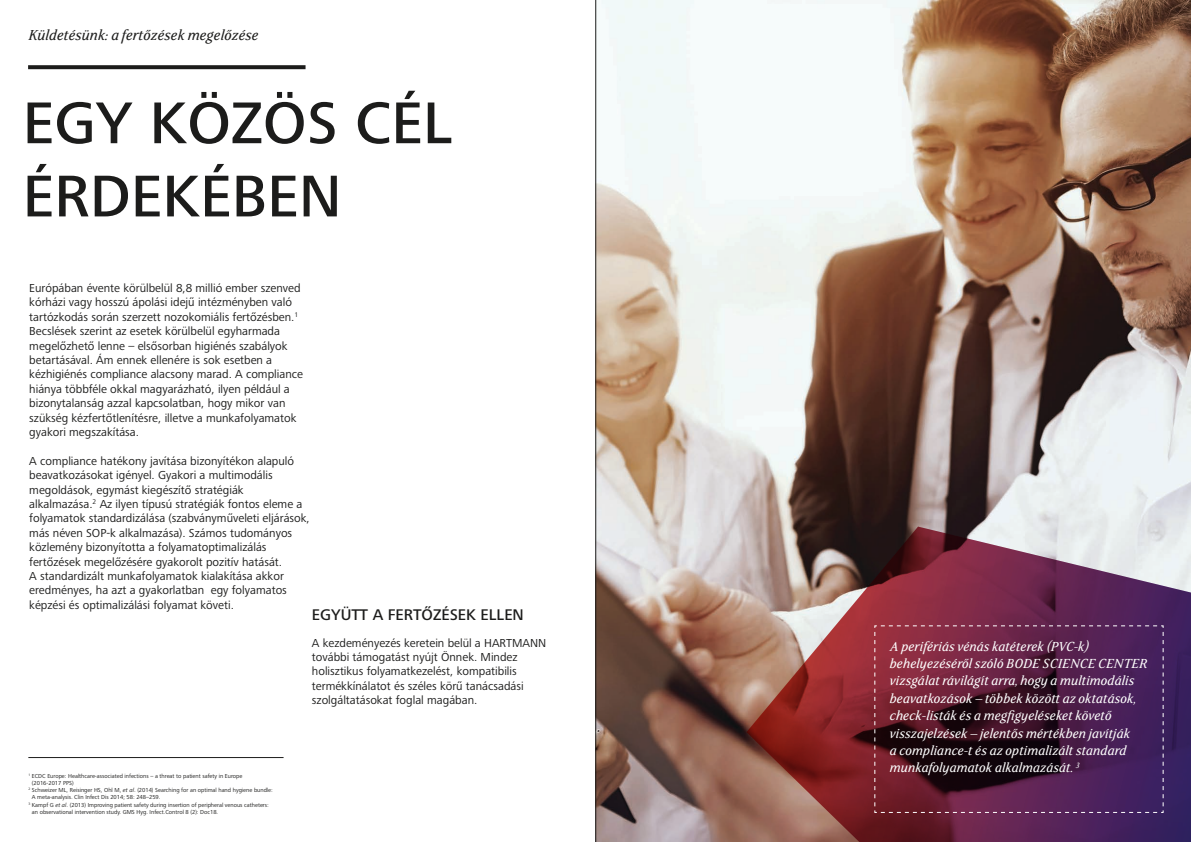
<style>
.page{position:relative;width:1191px;height:842px;background:#fff}
.page>*{position:absolute;margin:0;border:0;box-sizing:border-box;transform-origin:0 0}
.t1{font:500 61px/73.2px "Frutiger Next LTW1 G";color:#1c1c1b}
.t2{font:italic 16px "FS Sally";color:#1c1c1b}
.t3{font:500 16px "Frutiger Next LTW1 G";color:#1c1c1b}
.t4{font:italic 14.5px/17.4px "FS Sally";color:#fff}
.t5{font:12px/14.4px "Frutiger Next LTW1 G";color:#1c1c1b}
.t6{font:6px "Frutiger Next LTW1 G";color:#1c1c1b}
.s1{font-family:"Frutiger Next";font-style:italic}
</style>
<div class="page">
<img style="left:596px;top:0;width:595px;height:842px">
<svg style="left:746px;top:527px;width:445px;height:315px;background:#86515f"></svg>
<svg style="left:874px;top:625px;width:290px;height:188px;background:#501d3d"></svg>
<hr style="left:28px;top:757px;width:255px;height:1px;background:#1c1c1b">
<svg style="left:28px;top:65px;width:277px;height:4px"></svg>
<hr style="left:595px;top:0;width:1px;height:842px;background:#1c1c1b">
<h2 class="t2" style="left:28px;top:24px;width:232px">Küldetésünk: a fertőzések megelőzése</h2>
<h1 class="t1" style="left:23px;top:88px;width:431px">EGY KÖZÖS CÉL<br>ÉRDEKÉBEN</h1>
<p class="t5" style="left:29px;top:281px;width:275px">Európában évente körülbelül 8,8 millió ember szenved kórházi vagy hosszú ápolási idejű intézményben való tartózkodás során szerzett nozokomiális fertőzésben.<sup>1<br></sup>Becslések szerint az esetek körülbelül egyharmada megelőzhető lenne – elsősorban higiénés szabályok betartásával. Ám ennek ellenére is sok esetben a kézhigiénés compliance alacsony marad. A compliance hiánya többféle okkal magyarázható, ilyen például a bizonytalanság azzal kapcsolatban, hogy mikor van szükség kézfertőtlenítésre, illetve a munkafolyamatok gyakori megszakítása.</p>
<p class="t5" style="left:29px;top:454px;width:282px">A compliance hatékony javítása bizonyítékon alapuló beavatkozásokat igényel. Gyakori a multimodális megoldások, egymást kiegészítő stratégiák alkalmazása.<sup>2</sup> Az ilyen típusú stratégiák fontos eleme a folyamatok standardizálása (szabványműveleti eljárások, más néven SOP-k alkalmazása). Számos tudományos közlemény bizonyította a folyamatoptimalizálás fertőzések megelőzésére gyakorolt pozitív hatását.<br>A standardizált munkafolyamatok kialakítása akkor eredményes, ha azt a gyakorlatban egy folyamatos képzési és optimalizálási folyamat követi.</p>
<h2 class="t3" style="left:312px;top:606px;width:213px">EGYÜTT A FERTŐZÉSEK ELLEN</h2>
<p class="t5" style="left:312px;top:636px;width:236px">A kezdeményezés keretein belül a HARTMANN további támogatást nyújt Önnek. Mindez holisztikus folyamatkezelést, kompatibilis termékkínálatot és széles körű tanácsadási szolgáltatásokat foglal magában.</p>
<p class="t6" style="left:28px;top:772px;width:216px"><sup>1</sup> ECDC Europe: Healthcare-associated infections – a threat to patient safety in Europe</p>
<p class="t6" style="left:32px;top:779px;width:43px">(2016-2017 PPS)</p>
<p class="t6" style="left:28px;top:787px;width:246px"><sup>2</sup> Schweizer ML, Reisinger HS, Ohl M, <span class="s1">et al</span>. (2014) Searching for an optimal hand hygiene bundle:</p>
<p class="t6" style="left:32px;top:794px;width:130px">A meta-analysis. Clin Infect Dis 2014; 58: 248–259.</p>
<p class="t6" style="left:28px;top:801px;width:242px"><sup>3</sup> Kampf G <span class="s1">et al</span>. (2013) Improving patient safety during insertion of peripheral venous catheters:</p>
<p class="t6" style="left:32px;top:808px;width:188px">an observational intervention study. GMS Hyg. Infect.Control 8 (2): Doc18.</p>
<p class="t4" style="left:889px;top:637px;width:259px">A perifériás vénás katéterek (PVC-k) behelyezéséről szóló BODE SCIENCE CENTER vizsgálat rávilágít arra, hogy a multimodális beavatkozások – többek között az oktatások, check-listák és a megfigyeléseket követő visszajelzések – jelentős mértékben javítják<br>a compliance-t és az optimalizált standard munkafolyamatok alkalmazását. <sup>3</sup></p>
</div>
